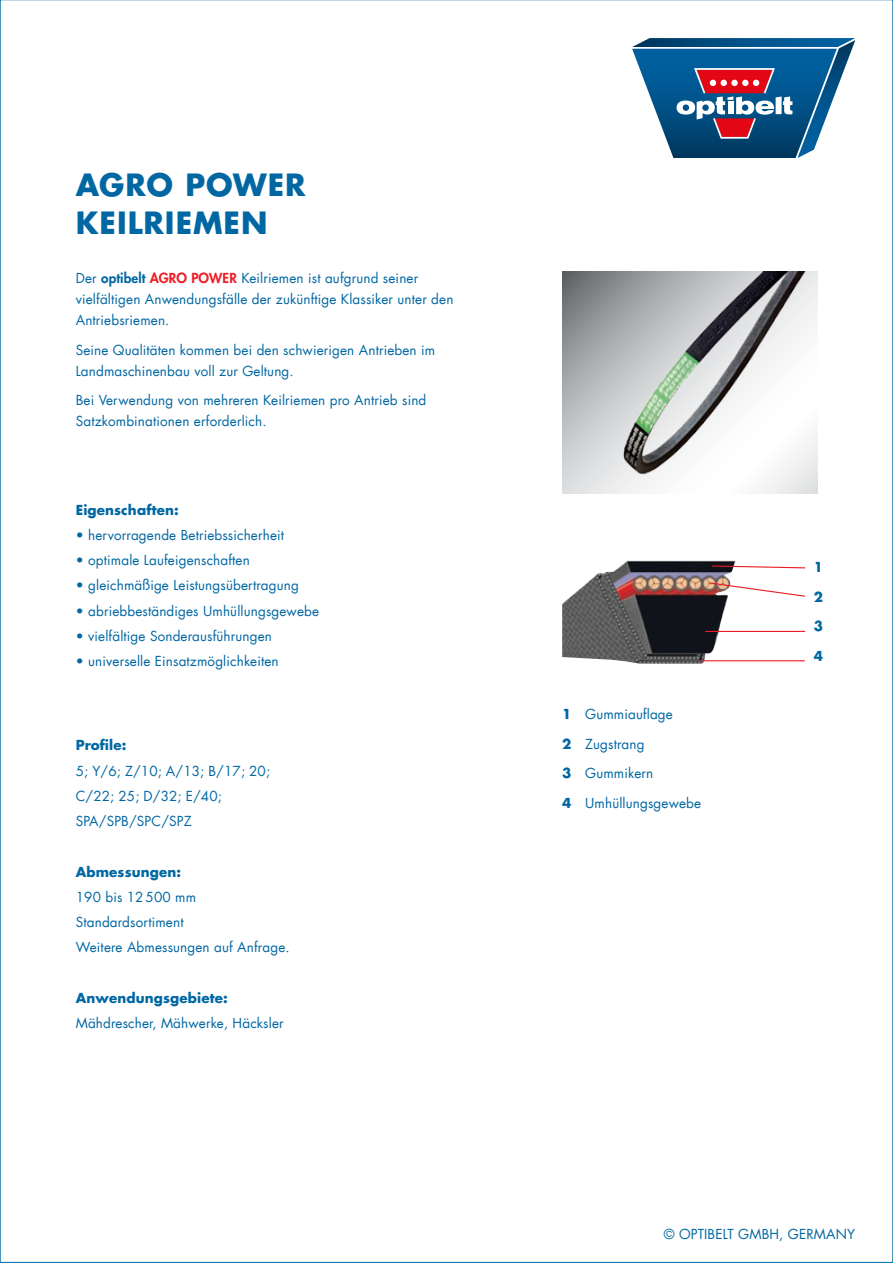
<style>
.page{position:relative;width:893px;height:1263px;background:#fff}
.page>*{position:absolute;margin:0;border:0;box-sizing:border-box;transform-origin:0 0}
.t1{font:700 30px/37.5px "Futura Com";letter-spacing:.035em;color:#0067a3}
.t2{font:13.5px/21px "Futura Com";letter-spacing:.01em;color:#0067a3}
.t3{font:700 13.5px/29.5px "Futura Com";letter-spacing:.01em;color:#0067a3;text-align:justify}
.s1{font-weight:800}
.s2{font-weight:800;color:#ed1c24}
.s3{font-weight:700}
</style>
<div class="page">
<svg style="left:632px;top:38px;width:223px;height:120px"></svg>
<img style="left:562px;top:272px;width:255px;height:222px">
<img style="left:562px;top:560px;width:174px;height:104px">
<svg style="left:709px;top:582px;width:96px;height:15px"></svg>
<hr style="left:701px;top:660px;width:104px;height:1px;background:#ed1c24">
<hr style="left:705px;top:631px;width:100px;height:1px;background:#ed1c24">
<svg style="left:711px;top:565px;width:95px;height:4px"></svg>
<h1 class="t1" style="left:76px;top:165px;width:230px">AGRO power keilriemen</h1>
<p class="t2" style="left:76px;top:267px;width:379px">Der <span class="s1">optibelt</span> <span class="s2">AGRO POWER</span> Keilriemen ist aufgrund seiner vielfältigen Anwendungsfälle der zukünftige Klassiker unter den<br>Antriebsriemen.</p>
<p class="t2" style="left:76px;top:339px;width:361px">Seine Qualitäten kommen bei den schwierigen Antrieben im<br>Landmaschinenbau voll zur Geltung.</p>
<p class="t2" style="left:76px;top:389px;width:352px">Bei Verwendung von mehreren Keilriemen pro Antrieb sind<br>Satzkombinationen erforderlich.</p>
<p class="t3" style="left:76px;top:494px;width:105px">Eigenschaften:</p>
<p class="t2" style="left:76px;top:524px;width:210px">• hervorragende Betriebssicherheit</p>
<p class="t2" style="left:76px;top:549px;width:176px">• optimale Laufeigenschaften</p>
<p class="t2" style="left:76px;top:575px;width:225px">• gleichmäßige Leistungsübertragung</p>
<p class="t2" style="left:76px;top:600px;width:245px">• abriebbeständiges Umhüllungsgewebe</p>
<p class="t2" style="left:76px;top:625px;width:198px">• vielfältige Sonderausführungen</p>
<p class="t2" style="left:76px;top:650px;width:204px">• universelle Einsatzmöglichkeiten</p>
<p class="t3" style="left:76px;top:730px;width:52px">Profile:</p>
<p class="t2" style="left:76px;top:758px;width:196px;line-height:25.2px">5; Y/6; Z/10; A/13; B/17; 20;<br>C/22; 25; D/32; E/40;<br>SPA/SPB/SPC/SPZ</p>
<p class="t3" style="left:76px;top:856px;width:107px">Abmessungen:</p>
<p class="t2" style="left:76px;top:884px;width:215px;line-height:25.2px">190 bis 12500 mm<br>Standardsortiment<br>Weitere Abmessungen auf Anfrage.</p>
<p class="t3" style="left:76px;top:983px;width:154px">Anwendungsgebiete:</p>
<p class="t2" style="left:76px;top:1012px;width:209px">Mähdrescher, Mähwerke, Häcksler</p>
<p class="t2" style="left:562px;top:699px;width:141px;line-height:29.5px"><span class="s3">1</span> Gummiauflage<br><span class="s3">2</span> Zugstrang<br><span class="s3">3</span> Gummikern<br><span class="s3">4</span> Umhüllungsgewebe</p>
<p class="t3" style="left:814px;top:552px;width:11px">1<br>2<br>3<br>4</p>
<p class="t2" style="left:664px;top:1223px;width:193px">© OPTIBELT GMBH, Germany</p>
</div>
